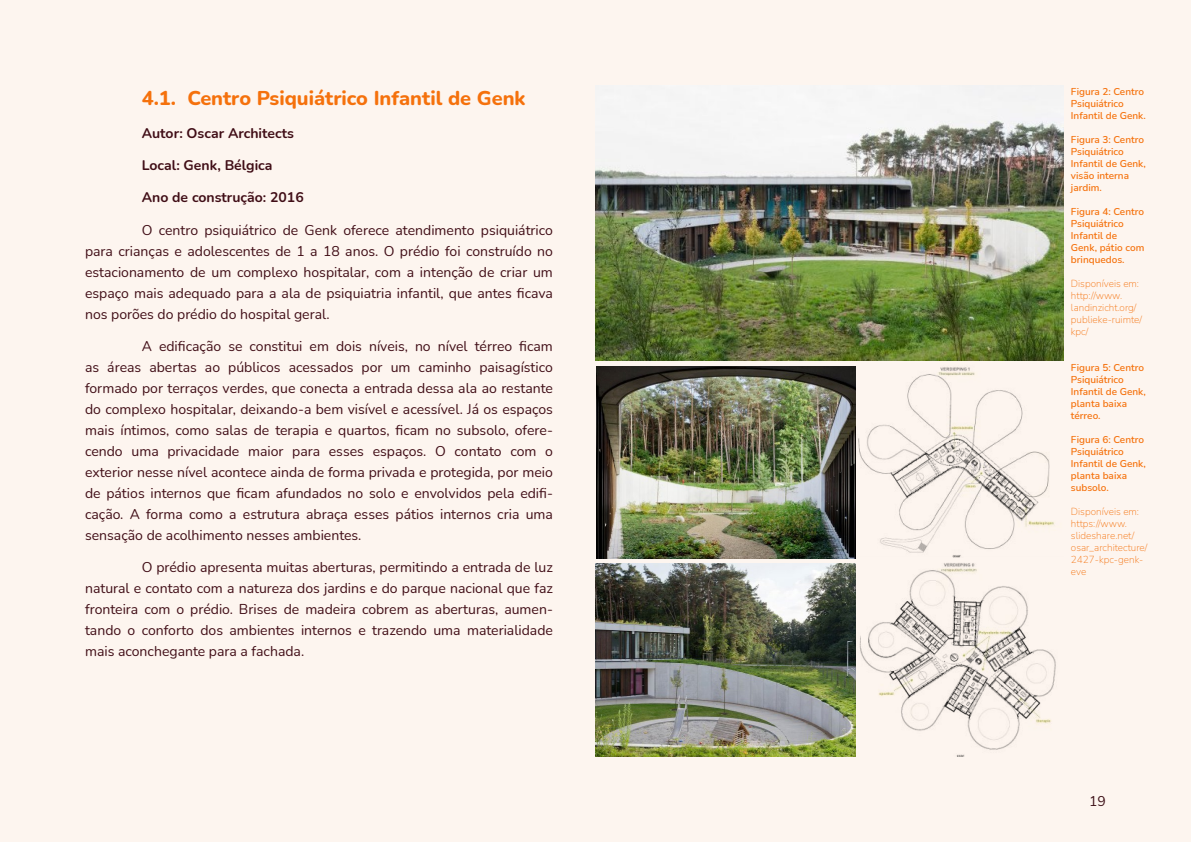
<style>
.page{position:relative;width:1191px;height:842px;background:#fdf5ef}
.page>*{position:absolute;margin:0;border:0;box-sizing:border-box;transform-origin:0 0}
.t1{font:800 20px "Nunito";color:#f5710c}
.t2{font:14px/21px "Nunito";color:#400d16;text-align:justify}
.t3{font:700 14px "Nunito";color:#400d16}
.t4{font:14px "Nunito";color:#3e1118}
.t5{font:600 10px/12px "Nunito";color:#f5710c}
.t6{font:200 10px/12px "Nunito";color:#f5710c}
</style>
<div class="page">
<img style="left:596px;top:366px;width:259px;height:193px">
<img style="left:595px;top:564px;width:260px;height:193px">
<img style="left:595px;top:85px;width:468px;height:275px">
<img style="left:855px;top:360px;width:208px;height:397px">
<h1 class="t1" style="left:142px;top:84px;width:385px">4.1. Centro Psiquiátrico Infantil de Genk</h1>
<p class="t3" style="left:142px;top:123px;width:154px">Autor: Oscar Architects</p>
<p class="t3" style="left:142px;top:155px;width:132px">Local: Genk, Bélgica</p>
<p class="t3" style="left:142px;top:188px;width:163px">Ano de construção: 2016</p>
<p class="t2" style="left:85px;top:219px;width:469px;text-indent:57px">O centro psiquiátrico de Genk oferece atendimento psiquiátrico para crianças e adolescentes de 1 a 18 anos. O prédio foi construído no estacionamento de um complexo hospitalar, com a intenção de criar um espaço mais adequado para a ala de psiquiatria infantil, que antes ficava nos porões do prédio do hospital geral.</p>
<p class="t2" style="left:85px;top:335px;width:469px;text-indent:57px">A edificação se constitui em dois níveis, no nível térreo ficam as áreas abertas ao públicos acessados por um caminho paisagístico formado por terraços verdes, que conecta a entrada dessa ala ao restante do complexo hospitalar, deixando-a bem visível e acessível. Já os espaços mais íntimos, como salas de terapia e quartos, ficam no subsolo, ofere&shy;cendo uma privacidade maior para esses espaços. O contato com o exterior nesse nível acontece ainda de forma privada e protegida, por meio de pátios internos que ficam afundados no solo e envolvidos pela edifi&shy;cação. A forma como a estrutura abraça esses pátios internos cria uma sensação de acolhimento nesses ambientes.</p>
<p class="t2" style="left:85px;top:556px;width:469px;text-indent:57px">O prédio apresenta muitas aberturas, permitindo a entrada de luz natural e contato com a natureza dos jardins e do parque nacional que faz fronteira com o prédio. Brises de madeira cobrem as aberturas, aumen&shy;tando o conforto dos ambientes internos e trazendo uma materialidade mais aconchegante para a fachada.</p>
<p class="t5" style="left:1071px;top:85px;width:76px">Figura 2: Centro<br>Psiquiátrico<br>Infantil de Genk.</p>
<p class="t5" style="left:1071px;top:133px;width:76px">Figura 3: Centro<br>Psiquiátrico<br>Infantil de Genk, visão interna jardim.</p>
<p class="t5" style="left:1071px;top:205px;width:75px">Figura 4: Centro<br>Psiquiátrico<br>Infantil de<br>Genk, pátio com brinquedos.</p>
<p class="t6" style="left:1071px;top:277px;width:73px">Disponíveis em: http://www. landinzicht.org/ publieke-ruimte/ kpc/</p>
<p class="t5" style="left:1071px;top:361px;width:76px">Figura 5: Centro<br>Psiquiátrico<br>Infantil de Genk, planta baixa térreo.</p>
<p class="t5" style="left:1071px;top:433px;width:76px">Figura 6: Centro<br>Psiquiátrico<br>Infantil de Genk, planta baixa subsolo.</p>
<p class="t6" style="left:1071px;top:505px;width:78px">Disponíveis em: https://www. slideshare.net/ osar_architecture/<br>2427-kpc-genk&shy;eve</p>
<p class="t4" style="left:1089px;top:791px;width:18px">19</p>
</div>
